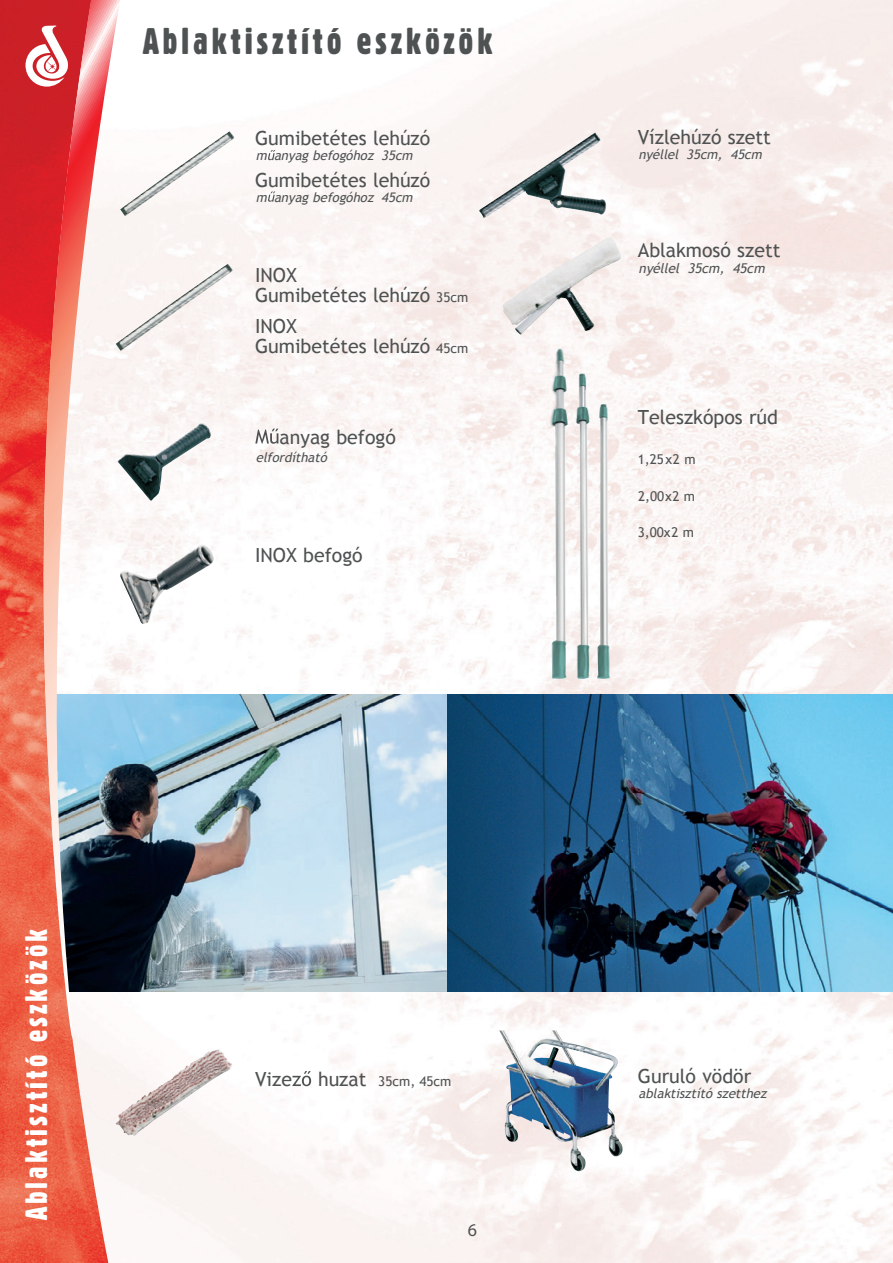
<style>
.page{position:relative;width:893px;height:1263px;background:#fff}
.page>*{position:absolute;margin:0;border:0;box-sizing:border-box;transform-origin:0 0}
.t1{font:36px "Gothic 821 Cn HU Condensed";letter-spacing:.1em;color:#4f5252}
.t2{font:30px "Gothic 821 Cn HU Condensed";letter-spacing:.1em;color:#fff}
.t3{font:19.5px/19.5px "Trebuchet MS";color:#4f5252}
.t4{font:18px "Myriad Pro";color:#4f5252}
.t5{font:13.5px "Trebuchet MS";color:#4f5252}
.t6{font:italic 13.5px "Trebuchet MS";color:#4f5252}
.t7{font:italic 13.2px "Trebuchet MS";color:#4f5252}
.s1{font-size:13.5px}
.s2{font-size:19.5px}
</style>
<div class="page">
<img style="left:446px;top:694px;width:447px;height:298px">
<img style="left:120px;top:694px;width:326px;height:298px">
<img style="left:0;top:0;width:108px;height:1263px">
<svg style="left:43px;top:0;width:77px;height:1038px"></svg>
<svg style="left:26px;top:26px;width:44px;height:61px"></svg>
<img style="left:120px;top:131px;width:115px;height:85px">
<img style="left:116px;top:264px;width:117px;height:87px">
<img style="left:117px;top:422px;width:95px;height:79px">
<img style="left:499px;top:1030px;width:124px;height:142px">
<img style="left:120px;top:544px;width:94px;height:81px">
<img style="left:115px;top:1049px;width:117px;height:87px">
<img style="left:479px;top:132px;width:128px;height:86px">
<img style="left:502px;top:237px;width:121px;height:99px">
<svg style="left:268px;top:150px;width:7px;height:10px"></svg>
<svg style="left:268px;top:191px;width:7px;height:11px"></svg>
<svg style="left:255px;top:429px;width:23px;height:15px"></svg>
<svg style="left:292px;top:1071px;width:19px;height:15px"></svg>
<img style="left:538px;top:343px;width:75px;height:340px">
<h1 class="t1" style="left:143px;top:19px;width:351px">Ablaktisztító eszközök</h1>
<p class="t3" style="left:255px;top:129px;width:177px">Gumibetétes lehúzó</p>
<p class="t7" style="left:256px;top:148px;width:162px">m anyag befogóhoz 35cm</p>
<p class="t3" style="left:255px;top:170px;width:177px">Gumibetétes lehúzó</p>
<p class="t7" style="left:256px;top:189px;width:162px">m anyag befogóhoz 45cm</p>
<p class="t3" style="left:255px;top:266px;width:215px">INOX<br>Gumibetétes lehúzó <span class="s1">35cm</span></p>
<p class="t3" style="left:255px;top:317px;width:215px">INOX<br>Gumibetétes lehúzó <span class="s1">45cm</span></p>
<p class="t3" style="left:280px;top:427px;width:118px">anyag befogó</p>
<p class="t7" style="left:256px;top:449px;width:76px">elfordítható</p>
<p class="t3" style="left:255px;top:546px;width:109px">INOX befogó</p>
<h2 class="t2" style="left:18px;top:1220px;width:293px;rotate:-90deg">Ablaktisztító eszközök</h2>
<p class="t3" style="left:255px;top:1070px;width:38px">Vize</p>
<p class="t5" style="left:318px;top:1073px;width:135px"><span class="s2">huzat</span> 35cm, 45cm</p>
<p class="t4" style="left:468px;top:1218px;width:11px">6</p>
<p class="t3" style="left:638px;top:128px;width:135px">Vízlehúzó szett</p>
<p class="t7" style="left:639px;top:147px;width:128px">nyéllel 35cm, 45cm</p>
<p class="t3" style="left:638px;top:241px;width:144px">Ablakmosó szett</p>
<p class="t6" style="left:639px;top:260px;width:131px">nyéllel 35cm, 45cm</p>
<p class="t3" style="left:638px;top:408px;width:142px">Teleszkópos rúd</p>
<p class="t5" style="left:638px;top:451px;width:59px">1,25x2 m</p>
<p class="t5" style="left:638px;top:488px;width:58px">2,00x2 m</p>
<p class="t5" style="left:638px;top:524px;width:58px">3,00x2 m</p>
<p class="t3" style="left:638px;top:1066px;width:115px">Guruló vödör</p>
<p class="t7" style="left:639px;top:1085px;width:133px">ablaktisztító szetthez</p>
</div>
